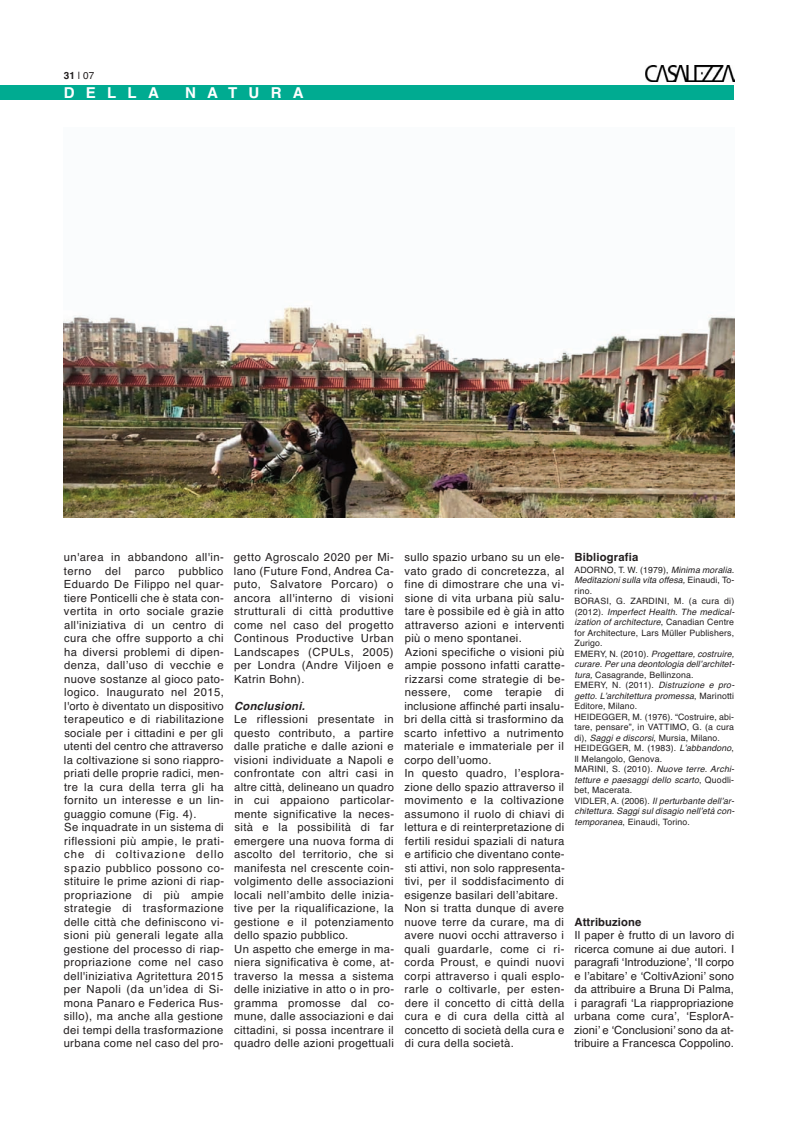
<style>
.page{position:relative;width:798px;height:1134px;background:#fff}
.page>*{position:absolute;margin:0;border:0;box-sizing:border-box;transform-origin:0 0}
.t1{font:700 15px "Helvetica";letter-spacing:.75em;color:#fff}
.t2{font:11.25px/13.5px "Helvetica";letter-spacing:.035em;color:#231f20}
.t3{font:11.25px/13.5px "Helvetica";letter-spacing:.01em;color:#231f20}
.t4{font:700 11.25px "Helvetica";letter-spacing:.015em;color:#231f20}
.t5{font:10px "Helvetica";color:#231f20}
.t6{font:8.75px/10.5px "Helvetica";letter-spacing:.015em;color:#231f20}
.s1{font-weight:700}
.s2{font-weight:700;font-style:italic}
.s3{font-style:italic}
</style>
<div class="page">
<div style="left:0;top:85px;width:733px;height:14px;background:#00ab91"></div>
<img style="left:645px;top:66px;width:88px;height:15px">
<img style="left:64px;top:306px;width:669px;height:211px">
<p class="t5" style="left:64px;top:70px;width:32px"><span class="s1">31</span> | 07</p>
<p class="t1" style="left:64px;top:84px;width:96px">DELLA</p>
<p class="t1" style="left:185px;top:84px;width:120px">NATURA</p>
<p class="t2" style="left:64px;top:551px;width:162px">un'area in abbandono all'in&shy;terno del parco pubblico<br>Eduardo De Filippo nel quar&shy;tiere Ponticelli che è stata con&shy;vertita in orto sociale grazie all'iniziativa di un centro di cura che offre supporto a chi ha diversi problemi di dipen&shy;denza, dall’uso di vecchie e nuove sostanze al gioco pato&shy;logico. Inaugurato nel 2015, l'orto è diventato un dispositivo terapeutico e di riabilitazione sociale per i cittadini e per gli utenti del centro che attraverso la coltivazione si sono riappro&shy;priati delle proprie radici, men&shy;tre la cura della terra gli ha fornito un interesse e un lin&shy;guaggio comune (Fig. 4).<br>Se inquadrate in un sistema di riflessioni più ampie, le prati&shy;che di coltivazione dello spazio pubblico possono co&shy;stituire le prime azioni di riap&shy;propriazione di più ampie strategie di trasformazione delle città che definiscono vi&shy;sioni più generali legate alla gestione del processo di riap&shy;propriazione come nel caso dell'iniziativa Agritettura 2015 per Napoli (da un'idea di Si&shy;mona Panaro e Federica Rus&shy;sillo), ma anche alla gestione dei tempi della trasformazione urbana come nel caso del pro-</p>
<p class="t2" style="left:234px;top:551px;width:161px;text-align:justify">getto Agroscalo 2020 per Mi&shy;lano (Future Fond, Andrea Ca&shy;puto, Salvatore Porcaro) o ancora all'interno di visioni strutturali di città produttive come nel caso del progetto Continous Productive Urban Landscapes (CPULs, 2005) per Londra (Andre Viljoen e Katrin Bohn).</p>
<p class="t2" style="left:234px;top:699px;width:162px"><span class="s2">Conclusioni.<br></span>Le riflessioni presentate in questo contributo, a partire dalle pratiche e dalle azioni e visioni individuate a Napoli e confrontate con altri casi in altre città, delineano un quadro in cui appaiono particolar&shy;mente significative la neces&shy;sità e la possibilità di far emergere una nuova forma di ascolto del territorio, che si manifesta nel crescente coin&shy;volgimento delle associazioni locali nell’ambito delle inizia&shy;tive per la riqualificazione, la gestione e il potenziamento dello spazio pubblico.<br>Un aspetto che emerge in ma&shy;niera significativa è come, at&shy;traverso la messa a sistema delle iniziative in atto o in pro&shy;gramma promosse dal co&shy;mune, dalle associazioni e dai cittadini, si possa incentrare il quadro delle azioni progettuali</p>
<p class="t2" style="left:404px;top:551px;width:162px">sullo spazio urbano su un ele&shy;vato grado di concretezza, al fine di dimostrare che una vi&shy;sione di vita urbana più salu&shy;tare è possibile ed è già in atto attraverso azioni e interventi più o meno spontanei.<br>Azioni specifiche o visioni più ampie possono infatti caratte&shy;rizzarsi come strategie di be&shy;nessere, come terapie di inclusione affinché parti insalu&shy;bri della città si trasformino da scarto infettivo a nutrimento materiale e immateriale per il corpo dell’uomo.<br>In questo quadro, l’esplora&shy;zione dello spazio attraverso il movimento e la coltivazione assumono il ruolo di chiavi di lettura e di reinterpretazione di fertili residui spaziali di natura e artificio che diventano conte&shy;sti attivi, non solo rappresenta&shy;tivi, per il soddisfacimento di esigenze basilari dell’abitare.<br>Non si tratta dunque di avere nuove terre da curare, ma di avere nuovi occhi attraverso i quali guardarle, come ci ri&shy;corda Proust, e quindi nuovi corpi attraverso i quali esplo&shy;rarle o coltivarle, per esten&shy;dere il concetto di città della cura e di cura della città al concetto di società della cura e di cura della società.</p>
<p class="t4" style="left:574px;top:551px;width:65px">Bibliografia</p>
<p class="t6" style="left:574px;top:565px;width:161px">ADORNO, T. W. (1979), <span class="s3">Minima-moralia.<br>Meditazioni-sulla-vita-offesa,-</span>Einaudi, To&shy;rino.<br>BORASI, G. ZARDINI, M. (a cura di) (2012). <span class="s3">Imperfect-Health.-The-medical&shy;ization-of-architecture</span>, Canadian Centre for Architecture, Lars Müller Publishers, Zurigo.<br>EMERY, N. (2010). <span class="s3">Progettare,-costruire, curare.-Per-una-deontologia-dell’architet&shy;tura,-</span>Casagrande, Bellinzona.<br>EMERY, N. (2011). <span class="s3">Distruzione- e- pro&shy;getto.-L’architettura-promessa</span>, Marinotti Editore, Milano.<br>HEIDEGGER, M. (1976). “Costruire, abi&shy;tare, pensare”<span class="s3">,-</span>in VATTIMO, G. (a cura di), <span class="s3">Saggi-e-discorsi</span>, Mursia, Milano.<br>HEIDEGGER, M. (1983). <span class="s3">L’abbandono</span>, Il Melangolo, Genova.<br>MARINI, S. (2010). <span class="s3">Nuove-terre.-Archi&shy;tetture-e-paesaggi-dello-scarto</span>, Quodli&shy;bet, Macerata.<br>VIDLER, A. (2006). <span class="s3">Il-perturbante-dell’ar&shy;chitettura.-Saggi-sul-disagio-nell’età-con&shy;temporanea</span>, Einaudi, Torino.</p>
<p class="t3" style="left:574px;top:915px;width:161px"><span class="s1">Attribuzione<br></span>Il paper è frutto di un lavoro di ricerca comune ai due autori. I paragrafi ‘Introduzione’, ‘Il corpo e l’abitare’ e ‘ColtivAzioni’ sono da attribuire a Bruna Di Palma, i paragrafi ‘La riappropriazione urbana come cura’, ‘EsplorA&shy;zioni’ e ‘Conclusioni’ sono da at&shy;tribuire a Francesca Coppolino.</p>
</div>
